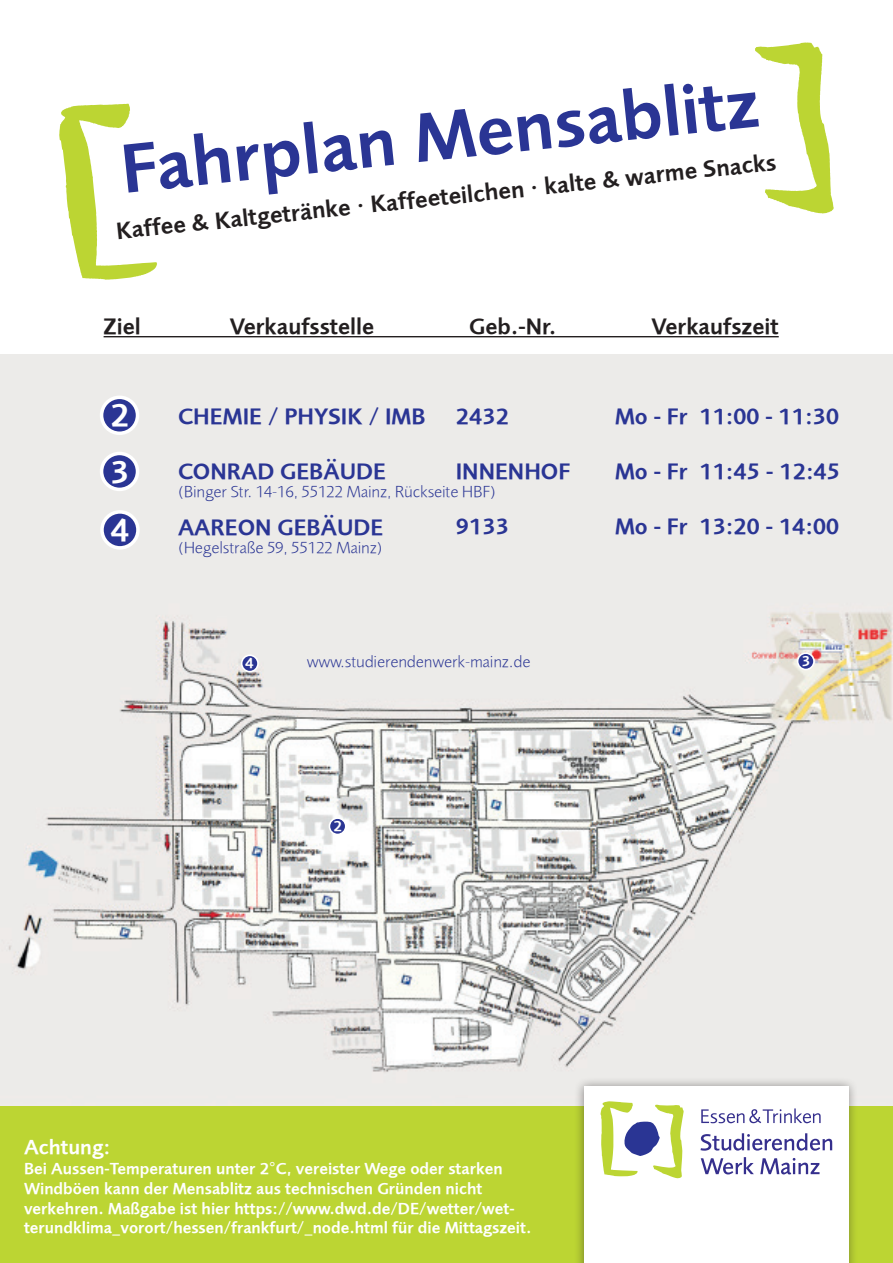
<style>
.page{position:relative;width:893px;height:1263px;background:#fff}
.page>*{position:absolute;margin:0;border:0;box-sizing:border-box;transform-origin:0 0}
.t1{font:72px "Foundry Sans Demi";color:#2a3594}
.t2{font:33px/57.3px "Foundry Sans Demi";color:#fff}
.t3{font:24px "Foundry Sans Demi";color:#231f20}
.t4{font:23.1px "Foundry Sans Demi";color:#2a3594}
.t5{font:23.1px "Foundry Sans Demi";color:#231f20}
.t6{font:21px "Foundry Sans Demi";color:#fff}
.t7{font:16.5px/19.8px "Foundry Sans Demi";color:#fff}
.t8{font:300 16.5px "Foundry Sans";color:#2a3594}
.t9{font:15px "Foundry Sans Demi";color:#fff}
.s1{font-family:"Arial"}
</style>
<div class="page">
<svg style="left:59px;top:104px;width:98px;height:176px"></svg>
<svg style="left:755px;top:42px;width:79px;height:171px"></svg>
<img style="left:1px;top:354px;width:892px;height:752px">
<div style="left:329px;top:818px;width:17px;height:16px;background:#2a3594;border-radius:50%"></div>
<div style="left:329px;top:817px;width:18px;height:18px;border:2px solid #fff;border-radius:50%"></div>
<div style="left:242px;top:655px;width:16px;height:17px;background:#2a3594;border-radius:50%"></div>
<div style="left:241px;top:654px;width:18px;height:18px;border:2px solid #fff;border-radius:50%"></div>
<div style="left:798px;top:653px;width:16px;height:16px;background:#2a3594;border-radius:50%"></div>
<div style="left:797px;top:652px;width:18px;height:18px;border:2px solid #fff;border-radius:50%"></div>
<hr style="left:104px;top:336px;width:675px;height:1px;background:#231f20">
<div style="left:102px;top:397px;width:36px;height:36px;background:#2a3594;border-radius:50%"></div>
<div style="left:100px;top:396px;width:39px;height:39px;border:4px solid #fff;border-radius:50%"></div>
<div style="left:102px;top:453px;width:36px;height:36px;background:#2a3594;border-radius:50%"></div>
<div style="left:100px;top:452px;width:39px;height:39px;border:4px solid #fff;border-radius:50%"></div>
<div style="left:0;top:1107px;width:893px;height:156px;background:#bcd533"></div>
<div style="left:574px;top:1076px;width:284px;height:187px;background:#231f20;opacity:.5"></div>
<div style="left:584px;top:1087px;width:264px;height:176px;background:#fff"></div>
<svg style="left:701px;top:1108px;width:120px;height:15px"></svg>
<svg style="left:700px;top:1133px;width:132px;height:18px"></svg>
<svg style="left:701px;top:1157px;width:53px;height:17px"></svg>
<svg style="left:760px;top:1158px;width:59px;height:16px"></svg>
<svg style="left:600px;top:1101px;width:84px;height:77px"></svg>
<div style="left:102px;top:512px;width:36px;height:36px;background:#2a3594;border-radius:50%"></div>
<div style="left:100px;top:510px;width:40px;height:40px;border:4px solid #fff;border-radius:50%"></div>
<h1 class="t1" style="left:116px;top:128px;width:643px;rotate:-6deg">Fahrplan Mensablitz</h1>
<h3 class="t3" style="left:115px;top:217px;width:665px;rotate:-6deg">Kaffee &amp; Kaltgetränke · Kaffeeteilchen · kalte &amp; warme Snacks</h3>
<h3 class="t5" style="left:104px;top:313px;width:39px">Ziel</h3>
<h3 class="t5" style="left:230px;top:313px;width:146px">Verkaufsstelle</h3>
<h3 class="t5" style="left:469px;top:313px;width:89px">Geb.-Nr.</h3>
<h3 class="t5" style="left:652px;top:313px;width:129px">Verkaufszeit</h3>
<h2 class="t2" style="left:110px;top:386px;width:21px">2<br>3</h2>
<h2 class="t2" style="left:110px;top:502px;width:21px">4</h2>
<h3 class="t4" style="left:178px;top:403px;width:249px">CHEMIE / PHYSIK / IMB</h3>
<h3 class="t4" style="left:178px;top:458px;width:210px">CONRAD GEBÄUDE</h3>
<h3 class="t4" style="left:178px;top:513px;width:207px">AAREON GEBÄUDE</h3>
<h3 class="t4" style="left:456px;top:402px;width:55px">2432</h3>
<h3 class="t4" style="left:456px;top:458px;width:116px">INNENHOF</h3>
<h3 class="t4" style="left:456px;top:513px;width:55px">9133</h3>
<p class="t8" style="left:179px;top:482px;width:318px">(Binger Str. 14-16, 55122 Mainz, Rückseite HBF)</p>
<p class="t8" style="left:179px;top:538px;width:205px">(Hegelstraße 59, 55122 Mainz)</p>
<h3 class="t4" style="left:615px;top:402px;width:226px">Mo - Fr 11:00 - 11:30</h3>
<h3 class="t4" style="left:615px;top:458px;width:227px">Mo - Fr 11:45 - 12:45</h3>
<h3 class="t4" style="left:615px;top:513px;width:226px">Mo - Fr 13:20 - 14:00</h3>
<p class="t8" style="left:307px;top:651px;width:225px">www.studierendenwerk-mainz.de</p>
<p class="t9" style="left:245px;top:655px;width:10px">4</p>
<p class="t9" style="left:802px;top:652px;width:10px">3</p>
<p class="t9" style="left:334px;top:817px;width:10px">2</p>
<p class="t6" style="left:24px;top:1135px;width:88px">Achtung:</p>
<p class="t7" style="left:24px;top:1158px;width:509px">Bei Aussen-Temperaturen unter 2<span class="s1">°</span>C, vereister Wege oder starken Windböen kann der Mensablitz aus technischen Gründen nicht verkehren. Maßgabe ist hier https://www.dwd.de/DE/wetter/wet&shy;terundklima_vorort/hessen/frankfurt/_node.html für die Mittagszeit.</p>
</div>
